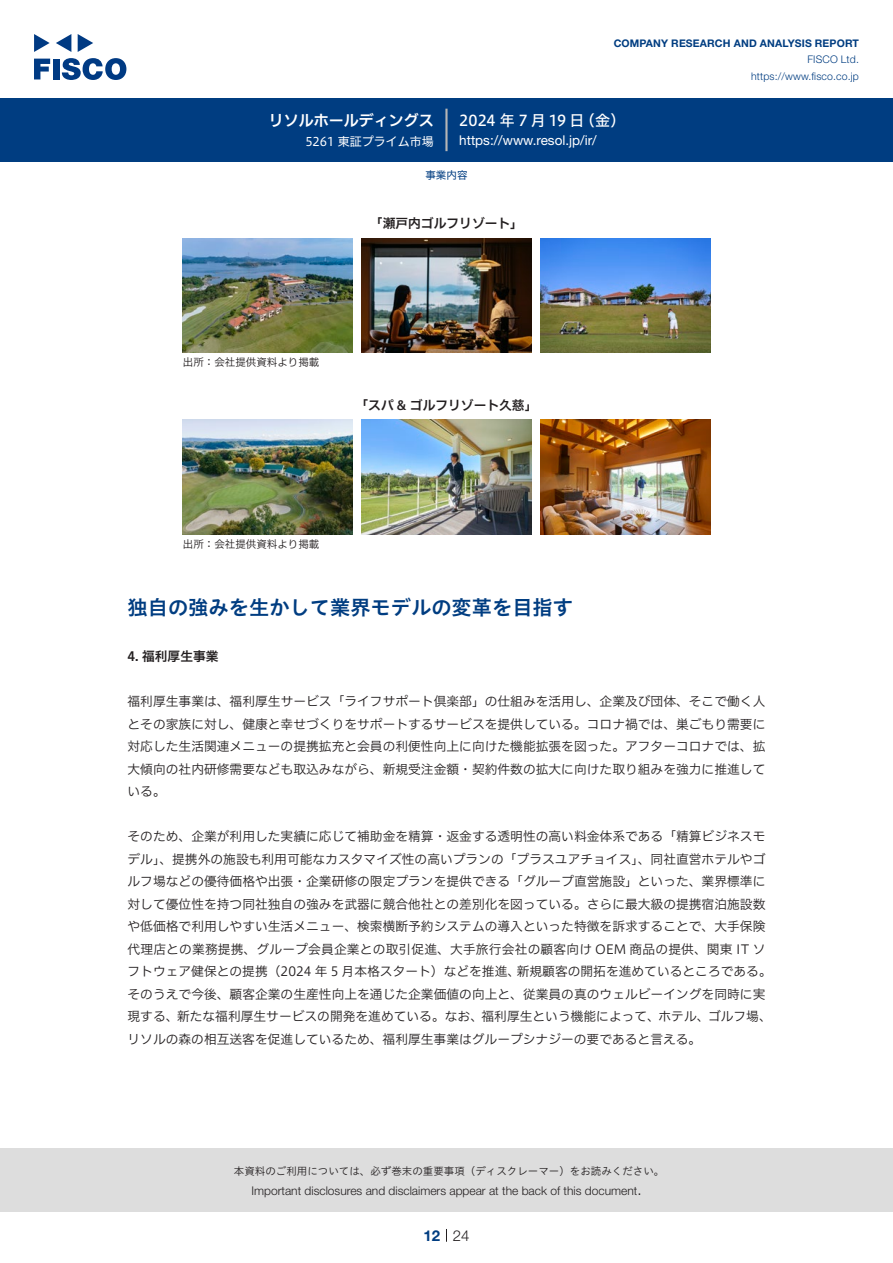
<style>
.page{position:relative;width:893px;height:1263px;background:#fff}
.page>*{position:absolute;margin:0;border:0;box-sizing:border-box;transform-origin:0 0}
.中タイトル{font:20.25px "Hiragino UD Sans Std W6";color:#003d81}
.t1{font:15px "Hiragino UD Sans F Std N W5";color:#fff}
.t2{font:15px "Hiragino UD Sans F Std N W6";color:#fff}
.t3{font:300 15px "Helvetica Neue LT Std";color:#231f20}
.t4{font:700 15px "Helvetica Neue LT Std";color:#003d81}
.t5{font:13.5px "Helvetica Neue LT Std";color:#fff}
.本文{font:12.75px/22.5px "Hiragino UD Sans F Std N W3";color:#231f20;text-align:justify}
.チャートタイトル{font:12.75px "Hiragino UD Sans F Std N W6";color:#231f20}
.小タイトル{font:12.75px "Hiragino UD Sans F Std N W6";color:#231f20}
.t6{font:300 12px "Helvetica Neue LT Std";color:#231f20}
.t7{font:12px "Hiragino UD Sans F Std N W4";color:#fff}
.t8{font:10.5px "Hiragino UD Sans Std W3";color:#231f20}
.t9{font:700 10.5px "Helvetica Neue LT Std";letter-spacing:.015em;color:#003d81}
.t10{font:300 10.5px/16.5px "Helvetica Neue LT Std";letter-spacing:.015em;color:#003d81;text-align:right}
.表組み基本スタイル{font:10.5px "Hiragino UD Sans F Std N W3";color:#231f20}
.ヘッダー{font:10.5px "Hiragino UD Sans F Std N W4";color:#003d81}
</style>
<div class="page">
<div style="left:0;top:1148px;width:893px;height:64px;background:#ddd"></div>
<svg style="left:34px;top:59px;width:16px;height:20px"></svg>
<div style="left:53px;top:59px;width:6px;height:20px;background:#003a83"></div>
<svg style="left:62px;top:58px;width:64px;height:22px"></svg>
<svg style="left:34px;top:34px;width:16px;height:18px"></svg>
<svg style="left:78px;top:34px;width:15px;height:18px"></svg>
<svg style="left:56px;top:34px;width:15px;height:18px"></svg>
<div style="left:0;top:98px;width:893px;height:64px;background:#003d81"></div>
<hr style="left:445px;top:109px;width:3px;height:42px;background:#b5b5b6">
<svg style="left:446px;top:1229px;width:1px;height:13px"></svg>
<img style="left:183px;top:238px;width:170px;height:115px">
<img style="left:361px;top:238px;width:170px;height:115px">
<img style="left:540px;top:238px;width:170px;height:115px">
<img style="left:183px;top:420px;width:170px;height:114px">
<img style="left:361px;top:420px;width:170px;height:114px">
<img style="left:540px;top:420px;width:170px;height:114px">
<p class="t2" style="left:269px;top:109px;width:167px">リソルホールディングス</p>
<p class="t7" style="left:305px;top:132px;width:130px">5261 東証プライム市場</p>
<p class="t9" style="left:614px;top:37px;width:247px">COMPANY RESEARCH AND ANALYSIS REPORT</p>
<p class="t10" style="left:751px;top:51px;width:109px">FISCO Ltd. https://www.fisco.co j p.</p>
<p class="t1" style="left:580px;top:109px;width:47px">（金(</p>
<p class="t1" style="left:459px;top:109px;width:127px">2024 年 7 月 19 日</p>
<p class="t5" style="left:459px;top:132px;width:139px">https://www.resol j p. /i r/</p>
<p class="ヘッダー" style="left:425px;top:167px;width:43px">事業内容</p>
<p class="チャートタイトル" style="left:370px;top:214px;width:155px">「瀬戸内ゴルフリゾート「</p>
<p class="表組み基本スタイル" style="left:183px;top:355px;width:138px">出所：会社提供資料より掲載</p>
<p class="チャートタイトル" style="left:356px;top:395px;width:183px">「スパ &amp; ゴルフリゾート久慈「</p>
<p class="表組み基本スタイル" style="left:183px;top:536px;width:138px">出所：会社提供資料より掲載</p>
<p class="中タイトル" style="left:128px;top:592px;width:447px">独自の強みを生かして業界モデルの変革を目指す</p>
<p class="小タイトル" style="left:128px;top:646px;width:93px">4. 福利厚生事業</p>
<p class="本文" style="left:128px;top:689px;width:639px">福利厚生事業は、福利厚生サービス「ライフサポート倶楽部」の仕組みを活用し、企業及び団体、そこで働く人とその家族に対し、健康と幸せづくりをサポートするサービスを提供している。コロナ禍では、巣ごもり需要に対応した生活関連メニューの提携拡充と会員の利便性向上に向けた機能拡張を図った。アフターコロナでは、拡大傾向の社内研修需要なども取込みながら、新規受注金額・契約件数の拡大に向けた取り組みを強力に推進している。</p>
<p class="本文" style="left:128px;top:824px;width:639px">そのため、企業が利用した実績に応じて補助金を精算・返金する透明性の高い料金体系である「精算ビジネスモ</p>
<p class="本文" style="left:128px;top:847px;width:639px">デル」、提携外の施設も利用可能なカスタマイズ性の高いプランの「プラスユアチョイス」、同社直営ホテルやゴ</p>
<p class="本文" style="left:128px;top:869px;width:639px">ルフ場などの優待価格や出張・企業研修の限定プランを提供できる「グループ直営施設」といった、業界標準に</p>
<p class="本文" style="left:128px;top:892px;width:639px">対して優位性を持つ同社独自の強みを武器に競合他社との差別化を図っている。さらに最大級の提携宿泊施設数</p>
<p class="本文" style="left:128px;top:914px;width:639px">や低価格で利用しやすい生活メニュー、検索横断予約システムの導入といった特徴を訴求することで、大手保険</p>
<p class="本文" style="left:128px;top:937px;width:639px">代理店との業務提携、グループ会員企業との取引促進、大手旅行会社の顧客向け OEM 商品の提供、関東 IT ソ</p>
<p class="本文" style="left:517px;top:959px;width:256px">新規顧客の開拓を進めているところである。</p>
<p class="本文" style="left:128px;top:959px;width:646px;text-align:left">フトウェア健保との提携（2024 年 5 月本格スタート）などを推進、<br>そのうえで今後、顧客企業の生産性向上を通じた企業価値の向上と、従業員の真のウェルビーイングを同時に実現する、新たな福利厚生サービスの開発を進めている。なお、福利厚生という機能によって、ホテル、ゴルフ場、リソルの森の相互送客を促進しているため、福利厚生事業はグループシナジーの要であると言える。</p>
<p class="t8" style="left:234px;top:1163px;width:432px">本資料のご利用については、必ず巻末の重要事項（ディスクレーマー）をお読みください。</p>
<p class="t3" style="left:637px;top:1180px;width:6px">.</p>
<p class="t6" style="left:251px;top:1183px;width:387px">Important disclosures and disclaimers appear at the back of this document</p>
<p class="t4" style="left:423px;top:1226px;width:18px">12</p>
<p class="t3" style="left:453px;top:1226px;width:18px">24</p>
</div>
